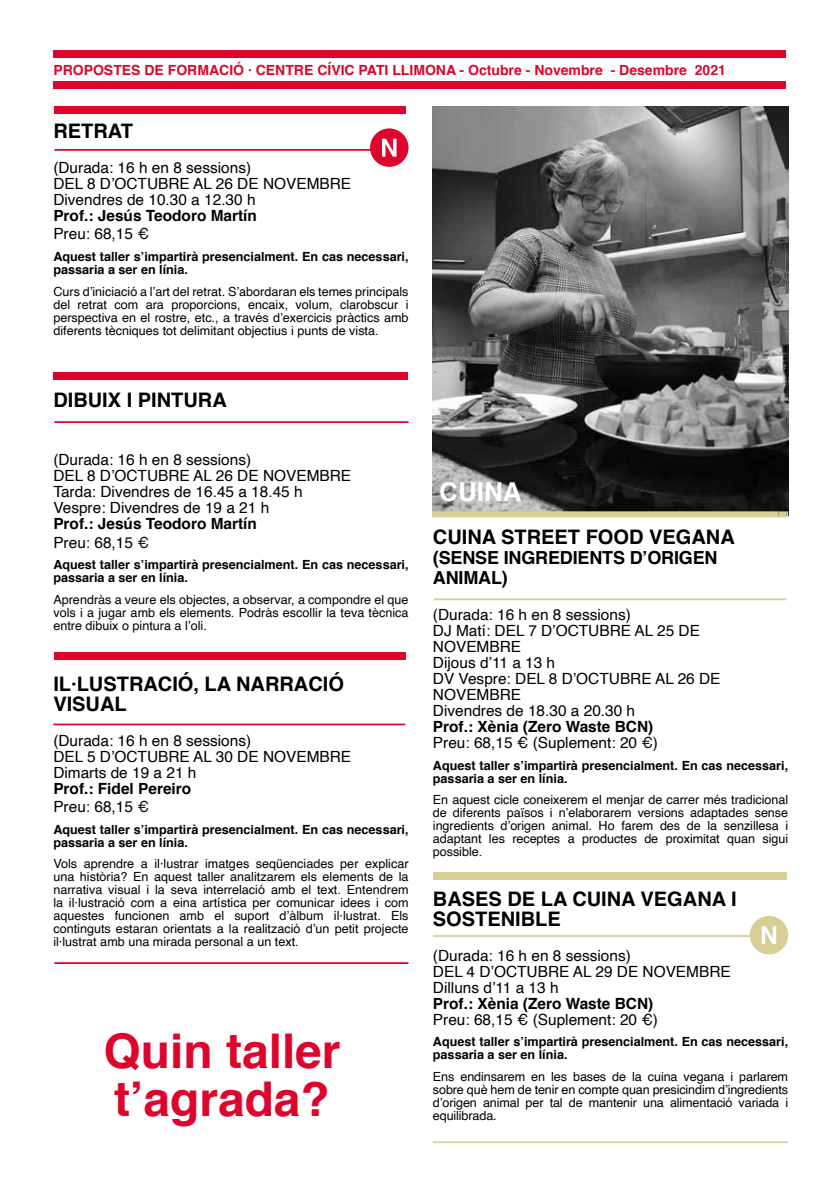
<style>
.page{position:relative;width:840px;height:1191px;background:#fff}
.page>*{position:absolute;margin:0;border:0;box-sizing:border-box;transform-origin:0 0}
.t1{font:700 47.8px/48px "Helvetica";color:#dd052b}
.t2{font:700 26px "Helvetica";color:#fff}
.t3{font:700 20px/20px "Helvetica";color:#000}
.t4{font:700 18px/20px "Helvetica";letter-spacing:-.01em;color:#000}
.t5{font:15.4px/16px "Helvetica";color:#000}
.t6{font:700 15.4px "Helvetica";color:#000}
.t7{font:700 14px "Helvetica";color:#dd052b}
.t8{font:12.6px/13px "Helvetica";color:#000;text-align:justify}
.t9{font:700 12.6px/13px "Helvetica";color:#000}
</style>
<div class="page">
<div style="left:53px;top:50px;width:732px;height:7px;background:#dd052b"></div>
<div style="left:53px;top:81px;width:732px;height:7px;background:#dd052b"></div>
<hr style="left:432px;top:935px;width:354px;height:2px;background:#d7cf96">
<hr style="left:432px;top:1141px;width:355px;height:2px;background:#d7cf96">
<hr style="left:54px;top:149px;width:352px;height:2px;background:#dd052b">
<hr style="left:54px;top:962px;width:354px;height:2px;background:#dd052b">
<div style="left:54px;top:106px;width:352px;height:8px;background:#dd052b"></div>
<img style="left:432px;top:106px;width:355px;height:405px">
<div style="left:432px;top:511px;width:346px;height:6px;background:#d7cf96"></div>
<div style="left:778px;top:511px;width:7px;height:6px;background:#d7cf96"></div>
<svg style="left:785px;top:511px;width:2px;height:6px"></svg>
<hr style="left:53px;top:723px;width:352px;height:2px;background:#dd052b">
<div style="left:54px;top:652px;width:352px;height:7px;background:#dd052b"></div>
<hr style="left:54px;top:421px;width:354px;height:2px;background:#dd052b">
<div style="left:53px;top:372px;width:354px;height:8px;background:#dd052b"></div>
<hr style="left:434px;top:598px;width:352px;height:2px;background:#d7cf96">
<div style="left:370px;top:128px;width:38px;height:39px;background:#dd052b;border-radius:50%"></div>
<svg style="left:382px;top:139px;width:14px;height:18px"></svg>
<div style="left:432px;top:872px;width:354px;height:8px;background:#d7cf96"></div>
<div style="left:749px;top:916px;width:38px;height:38px;background:#d7cf96;border-radius:50%"></div>
<svg style="left:761px;top:926px;width:14px;height:18px"></svg>
<p class="t7" style="left:53px;top:58px;width:673px">PROPOSTES DE FORMACIÓ · CENTRE CÍVIC PATI LLIMONA - Octubre - Novembre - Desembre 2021</p>
<h3 class="t3" style="left:53px;top:122px;width:81px">RETRAT</h3>
<p class="t5" style="left:53px;top:160px;width:299px">(Durada: 16 h en 8 sessions)<br>DEL 8 D’OCTUBRE AL 26 DE NOVEMBRE<br>Divendres de 10.30 a 12.30 h</p>
<p class="t6" style="left:53px;top:203px;width:205px">Prof.: Jesús Teodoro Martín</p>
<p class="t5" style="left:53px;top:226px;width:97px">Preu: 68,15 €</p>
<p class="t9" style="left:53px;top:250px;width:356px">Aquest taller s’impartirà presencialment. En cas necessari, passaria a ser en línia.</p>
<p class="t8" style="left:53px;top:285px;width:356px">Curs d’iniciació a l’art del retrat. S’abordaran els temes principals del retrat com ara proporcions, encaix, volum, clarobscur i perspectiva en el rostre, etc., a través d’exercicis pràctics amb diferents tècniques tot delimitant objectius i punts de vista.</p>
<h3 class="t3" style="left:53px;top:390px;width:175px">DIBUIX I PINTURA</h3>
<p class="t5" style="left:53px;top:452px;width:299px">(Durada: 16 h en 8 sessions)<br>DEL 8 D’OCTUBRE AL 26 DE NOVEMBRE<br>Tarda: Divendres de 16.45 a 18.45 h<br>Vespre: Divendres de 19 a 21 h</p>
<p class="t6" style="left:53px;top:511px;width:205px">Prof.: Jesús Teodoro Martín</p>
<p class="t5" style="left:53px;top:535px;width:97px">Preu: 68,15 €</p>
<p class="t9" style="left:53px;top:558px;width:356px">Aquest taller s’impartirà presencialment. En cas necessari, passaria a ser en línia.</p>
<p class="t8" style="left:53px;top:593px;width:356px">Aprendràs a veure els objectes, a observar, a compondre el que vols i a jugar amb els elements. Podràs escollir la teva tècnica entre dibuix o pintura a l’oli.</p>
<h3 class="t3" style="left:53px;top:674px;width:292px">IL·LUSTRACIÓ, LA NARRACIÓ<br>VISUAL</h3>
<p class="t5" style="left:53px;top:732px;width:299px">(Durada: 16 h en 8 sessions)<br>DEL 5 D’OCTUBRE AL 30 DE NOVEMBRE<br>Dimarts de 19 a 21 h</p>
<p class="t6" style="left:53px;top:775px;width:139px">Prof.: Fidel Pereiro</p>
<p class="t5" style="left:53px;top:799px;width:97px">Preu: 68,15 €</p>
<p class="t9" style="left:53px;top:823px;width:356px">Aquest taller s’impartirà presencialment. En cas necessari, passaria a ser en línia.</p>
<p class="t8" style="left:53px;top:857px;width:356px">Vols aprendre a il·lustrar imatges seqüenciades per explicar una història? En aquest taller analitzarem els elements de la narrativa visual i la seva interrelació amb el text. Entendrem la il·lustració com a eina artística per comunicar idees i com aquestes funcionen amb el suport d’àlbum il·lustrat. Els continguts estaran orientats a la realització d’un petit projecte il·lustrat amb una mirada personal a un text.</p>
<h1 class="t1" style="left:103px;top:1028px;width:238px">Quin taller t’agrada?</h1>
<h2 class="t2" style="left:439px;top:470px;width:84px">CUINA</h2>
<h3 class="t3" style="left:432px;top:527px;width:303px">CUINA STREET FOOD VEGANA</h3>
<h3 class="t4" style="left:432px;top:548px;width:286px">(SENSE INGREDIENTS D’ORIGEN<br>ANIMAL)</h3>
<p class="t5" style="left:432px;top:607px;width:289px">(Durada: 16 h en 8 sessions)<br>DJ Matí: DEL 7 D’OCTUBRE AL 25 DE<br>NOVEMBRE<br>Dijous d’11 a 13 h<br>DV Vespre: DEL 8 D’OCTUBRE AL 26 DE<br>NOVEMBRE<br>Divendres de 18.30 a 20.30 h</p>
<p class="t6" style="left:432px;top:714px;width:222px">Prof.: Xènia (Zero Waste BCN)</p>
<p class="t5" style="left:432px;top:735px;width:226px">Preu: 68,15 € (Suplement: 20 €)</p>
<p class="t9" style="left:432px;top:759px;width:356px">Aquest taller s’impartirà presencialment. En cas necessari, passaria a ser en línia.</p>
<p class="t8" style="left:432px;top:793px;width:356px">En aquest cicle coneixerem el menjar de carrer més tradicional de diferents països i n’elaborarem versions adaptades sense ingredients d’origen animal. Ho farem des de la senzillesa i adaptant les receptes a productes de proximitat quan sigui possible.</p>
<h3 class="t3" style="left:432px;top:889px;width:305px">BASES DE LA CUINA VEGANA I<br>SOSTENIBLE</h3>
<p class="t5" style="left:432px;top:947px;width:299px">(Durada: 16 h en 8 sessions)<br>DEL 4 D’OCTUBRE AL 29 DE NOVEMBRE<br>Dilluns d’11 a 13 h</p>
<p class="t6" style="left:432px;top:990px;width:222px">Prof.: Xènia (Zero Waste BCN)</p>
<p class="t5" style="left:432px;top:1011px;width:226px">Preu: 68,15 € (Suplement: 20 €)</p>
<p class="t9" style="left:432px;top:1035px;width:356px">Aquest taller s’impartirà presencialment. En cas necessari, passaria a ser en línia.</p>
<p class="t8" style="left:432px;top:1070px;width:356px">Ens endinsarem en les bases de la cuina vegana i parlarem sobre què hem de tenir en compte quan presicindim d’ingredients d’origen animal per tal de mantenir una alimentació variada i equilibrada.</p>
</div>
